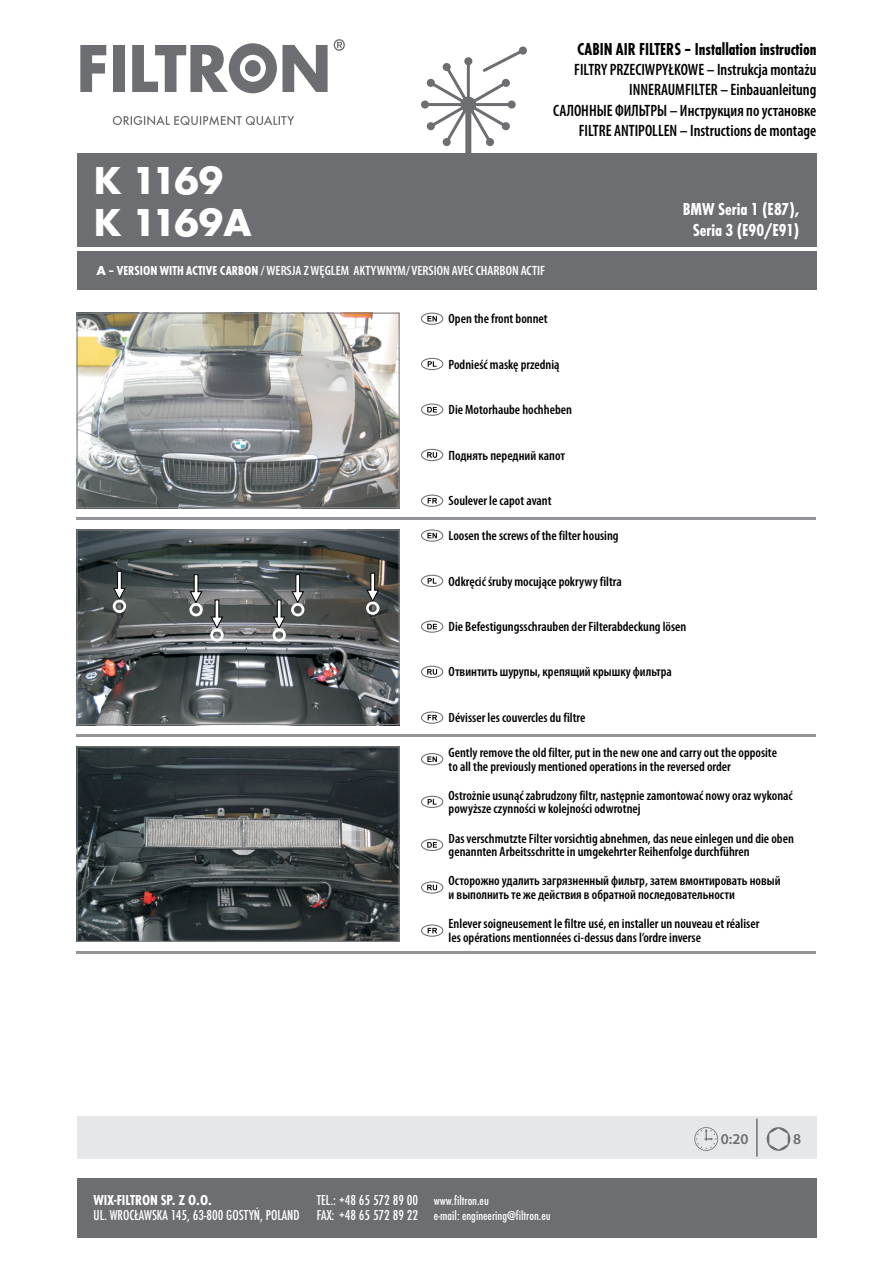
<style>
.page{position:relative;width:893px;height:1263px;background:#fff}
.page>*{position:absolute;margin:0;border:0;box-sizing:border-box;transform-origin:0 0}
.t1{font:700 40.5px/42px "Futura";letter-spacing:-.05em;color:#fff}
.t2{font:18px "Futura Cond.Bold";color:#000;scale:.95 1}
.t3{font:18px/21px "Futura Cond.Bold";color:#fff;text-align:center}
.t4{font:600 condensed 16.5px/20.1px "Myriad Pro";color:#000;text-align:right;scale:.95 1}
.t5{font:15px/15px "Futura Medium Cond.";color:#fff}
.t6{font:15px "Futura Cond.Bold";color:#fff}
.t7{font:600 15px "Myriad Pro";color:#6d6e71}
.t8{font:600 condensed 13.5px/13.5px "Myriad Pro";color:#000}
.t9{font:600 condensed 13.5px "Myriad Pro";color:#fff}
.s1{font-family:"Futura";font-weight:700;font-stretch:normal}
.s2{font-family:"Futura Cond.Bold";font-weight:400;font-stretch:normal}
.s3{font-size:13.5px}
</style>
<div class="page">
<div style="left:77px;top:1178px;width:739px;height:59px;background:#6d6e71"></div>
<div style="left:77px;top:153px;width:739px;height:94px;background:#6d6e71"></div>
<div style="left:77px;top:251px;width:739px;height:38px;background:#6d6e71"></div>
<svg style="left:421px;top:47px;width:106px;height:106px"></svg>
<svg style="left:80px;top:45px;width:26px;height:47px"></svg>
<div style="left:113px;top:45px;width:12px;height:47px;background:#6d6e71"></div>
<svg style="left:132px;top:43px;width:196px;height:50px"></svg>
<svg style="left:334px;top:39px;width:11px;height:12px"></svg>
<svg style="left:113px;top:115px;width:181px;height:10px"></svg>
<svg style="left:77px;top:518px;width:739px;height:2px"></svg>
<svg style="left:77px;top:735px;width:739px;height:2px"></svg>
<hr style="left:77px;top:951px;width:739px;height:3px;background:#939598">
<svg style="left:427px;top:533px;width:10px;height:5px"></svg>
<div style="left:421px;top:529px;width:22px;height:13px;border:1px solid #6d6e71;border-radius:50%"></div>
<div style="left:421px;top:575px;width:22px;height:12px;border:1px solid #6d6e71;border-radius:50%"></div>
<svg style="left:428px;top:578px;width:9px;height:6px"></svg>
<div style="left:421px;top:620px;width:22px;height:13px;border:1px solid #6d6e71;border-radius:50%"></div>
<svg style="left:427px;top:624px;width:10px;height:5px"></svg>
<svg style="left:427px;top:669px;width:10px;height:6px"></svg>
<div style="left:421px;top:666px;width:22px;height:12px;border:1px solid #6d6e71;border-radius:50%"></div>
<div style="left:421px;top:711px;width:22px;height:13px;border:1px solid #6d6e71;border-radius:50%"></div>
<svg style="left:428px;top:715px;width:9px;height:5px"></svg>
<svg style="left:427px;top:316px;width:10px;height:5px"></svg>
<div style="left:421px;top:313px;width:22px;height:12px;border:1px solid #6d6e71;border-radius:50%"></div>
<div style="left:421px;top:358px;width:22px;height:12px;border:1px solid #6d6e71;border-radius:50%"></div>
<svg style="left:428px;top:361px;width:9px;height:6px"></svg>
<div style="left:421px;top:403px;width:22px;height:13px;border:1px solid #6d6e71;border-radius:50%"></div>
<svg style="left:427px;top:407px;width:10px;height:5px"></svg>
<svg style="left:427px;top:452px;width:10px;height:6px"></svg>
<div style="left:421px;top:449px;width:22px;height:12px;border:1px solid #6d6e71;border-radius:50%"></div>
<div style="left:421px;top:495px;width:22px;height:12px;border:1px solid #6d6e71;border-radius:50%"></div>
<svg style="left:428px;top:498px;width:9px;height:5px"></svg>
<svg style="left:427px;top:756px;width:10px;height:6px"></svg>
<div style="left:421px;top:753px;width:22px;height:12px;border:1px solid #6d6e71;border-radius:50%"></div>
<div style="left:421px;top:796px;width:22px;height:12px;border:1px solid #6d6e71;border-radius:50%"></div>
<svg style="left:428px;top:799px;width:9px;height:5px"></svg>
<div style="left:421px;top:839px;width:22px;height:12px;border:1px solid #6d6e71;border-radius:50%"></div>
<svg style="left:427px;top:842px;width:10px;height:6px"></svg>
<svg style="left:427px;top:885px;width:10px;height:5px"></svg>
<div style="left:421px;top:881px;width:22px;height:13px;border:1px solid #6d6e71;border-radius:50%"></div>
<div style="left:421px;top:924px;width:22px;height:13px;border:1px solid #6d6e71;border-radius:50%"></div>
<svg style="left:428px;top:928px;width:9px;height:5px"></svg>
<img style="left:79px;top:315px;width:319px;height:191px">
<div style="left:77px;top:313px;width:323px;height:195px;border:1px solid #808285"></div>
<img style="left:79px;top:531px;width:319px;height:192px">
<div style="left:77px;top:529px;width:323px;height:196px;border:1px solid #808285"></div>
<img style="left:79px;top:748px;width:319px;height:192px">
<div style="left:77px;top:746px;width:323px;height:196px;border:1px solid #808285"></div>
<svg style="left:113px;top:571px;width:13px;height:29px"></svg>
<div style="left:113px;top:600px;width:13px;height:13px;border:3px solid #fff;border-radius:50%"></div>
<svg style="left:190px;top:574px;width:12px;height:29px"></svg>
<div style="left:189px;top:603px;width:14px;height:13px;border:3px solid #fff;border-radius:50%"></div>
<svg style="left:211px;top:600px;width:12px;height:28px"></svg>
<div style="left:210px;top:628px;width:14px;height:14px;border:3px solid #fff;border-radius:50%"></div>
<svg style="left:273px;top:600px;width:12px;height:28px"></svg>
<div style="left:273px;top:628px;width:13px;height:14px;border:3px solid #fff;border-radius:50%"></div>
<svg style="left:291px;top:574px;width:13px;height:29px"></svg>
<div style="left:291px;top:603px;width:13px;height:13px;border:3px solid #fff;border-radius:50%"></div>
<svg style="left:366px;top:573px;width:13px;height:29px"></svg>
<div style="left:366px;top:601px;width:13px;height:14px;border:3px solid #fff;border-radius:50%"></div>
<div style="left:77px;top:1116px;width:739px;height:43px;background:#e6e7e8"></div>
<svg style="left:694px;top:1127px;width:24px;height:24px"></svg>
<hr style="left:756px;top:1119px;width:2px;height:37px;background:#6d6e71">
<svg style="left:767px;top:1127px;width:23px;height:24px"></svg>
<h2 class="t2" style="left:577px;top:39px;width:254px">CABIN AIR FILTERS – Installation instruction</h2>
<p class="t4" style="left:553px;top:60px;width:279px">FILTRY PRZECIWPYŁKOWE – Instrukcja montażu INNERAUMFILTER – Einbauanleitung<br>САЛОННЫЕ ФИЛЬТРЫ – Инструкция по установке FILTRE ANTIPOLLEN – Instructions de montage</p>
<h1 class="t1" style="left:94px;top:159px;width:160px">K 1169<br>K 1169A</h1>
<p class="t9" style="left:96px;top:262px;width:450px"><span class="s1">A</span> <span class="s2">– VERSION WITH ACTIVE CARBON</span> / WERSJA Z WĘGLEM AKTYWNYM/ VERSION AVEC CHARBON ACTIF</p>
<h2 class="t3" style="left:683px;top:198px;width:118px">BMW Seria 1 (E87),<br>Seria 3 (E90/E91)</h2>
<p class="t8" style="left:449px;top:312px;width:101px">Open the front bonnet</p>
<p class="t8" style="left:449px;top:357px;width:112px">Podnieść maskę przednią</p>
<p class="t8" style="left:449px;top:403px;width:125px">Die Motorhaube hochheben</p>
<p class="t8" style="left:449px;top:448px;width:118px">Поднять передний капот</p>
<p class="t8" style="left:449px;top:493px;width:104px">Soulever le capot avant</p>
<p class="t8" style="left:449px;top:529px;width:172px">Loosen the screws of the filter housing</p>
<p class="t8" style="left:449px;top:574px;width:175px">Odkręcić śruby mocujące pokrywy filtra</p>
<p class="t8" style="left:449px;top:619px;width:239px">Die Befestigungsschrauben der Filterabdeckung lösen</p>
<p class="t8" style="left:449px;top:665px;width:225px">Отвинтить шурупы, крепящий крышку фильтра</p>
<p class="t8" style="left:449px;top:710px;width:138px">Dévisser les couvercles du filtre</p>
<p class="t8" style="left:449px;top:746px;width:330px">Gently remove the old filter, put in the new one and carry out the opposite to all the previously mentioned operations in the reversed order</p>
<p class="t8" style="left:449px;top:788px;width:346px">Ostrożnie usunąć zabrudzony filtr, następnie zamontować nowy oraz wykonać powyższe czynności w kolejności odwrotnej</p>
<p class="t8" style="left:449px;top:831px;width:347px">Das verschmutzte Filter vorsichtig abnehmen, das neue einlegen und die oben genannten Arbeitsschritte in umgekehrter Reihenfolge durchführen</p>
<p class="t8" style="left:449px;top:874px;width:333px">Осторожно удалить загрязненный фильтр, затем вмонтировать новый и выполнить те же действия в обратной последовательности</p>
<p class="t8" style="left:449px;top:916px;width:312px">Enlever soigneusement le filtre usé, en installer un nouveau et réaliser les opérations mentionnées ci-dessus dans l’ordre inverse</p>
<p class="t6" style="left:94px;top:1191px;width:120px">WIX-FILTRON SP. Z O.O.</p>
<p class="t5" style="left:94px;top:1192px;width:459px;text-indent:223px">TEL.: +48 65 572 89 00 <span class="s3">www.filtron.eu<br></span>UL. WROCŁAWSKA 145, 63-800 GOSTYŃ, POLAND FAX: +48 65 572 89 22 <span class="s3">e-mail: engineering@filtron.eu</span></p>
<p class="t7" style="left:721px;top:1129px;width:29px">0:20</p>
<p class="t7" style="left:793px;top:1129px;width:10px">8</p>
</div>
